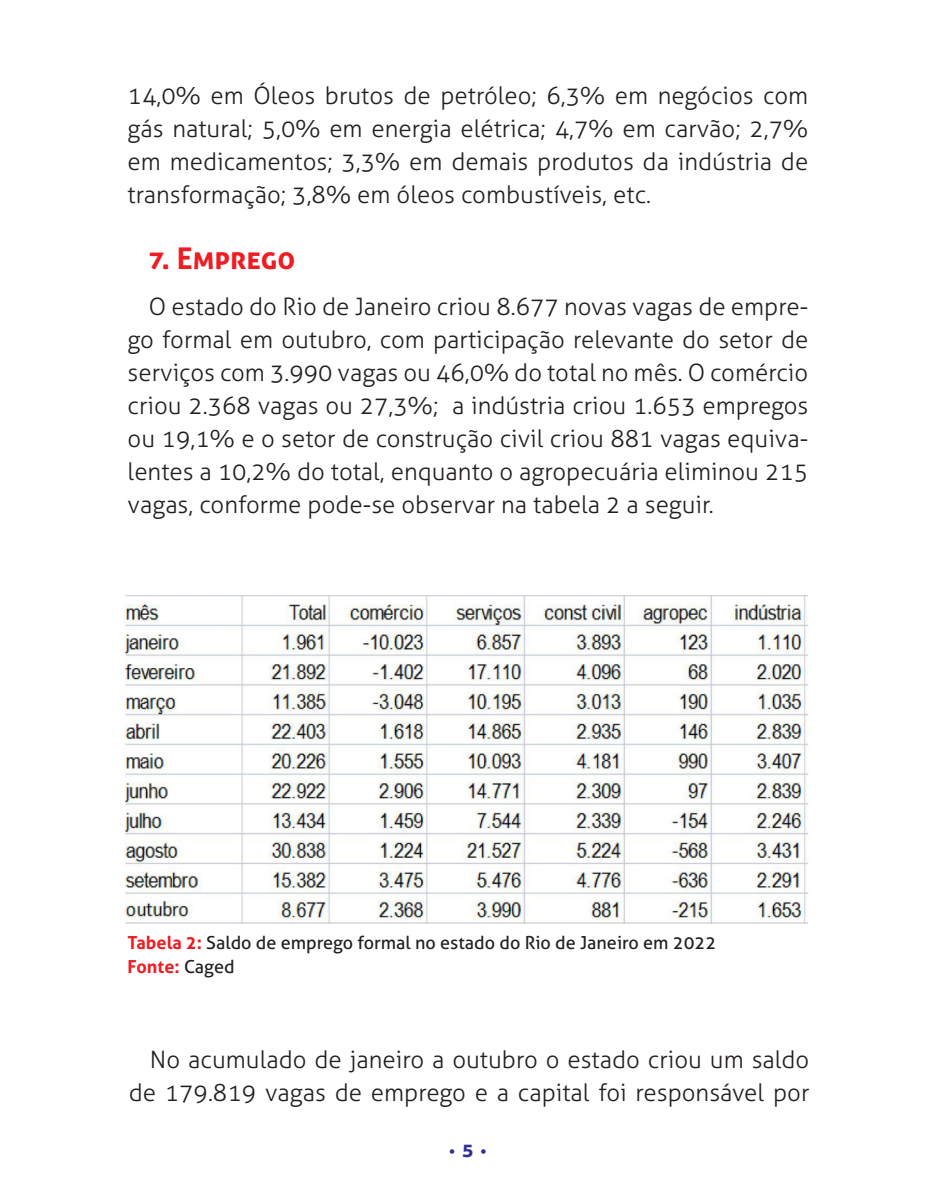
<style>
.page{position:relative;width:936px;height:1191px;background:#fff}
.page>*{position:absolute;margin:0;border:0;box-sizing:border-box;transform-origin:0 0}
.Título{font:700 30px "Aller";color:#ee1d23}
.Texto_Corrido{font:300 24px/33px "Aller";color:#231f20;text-align:justify}
.Figura{font:18px "Aller";color:#231f20}
.Figura-2{font:700 18px "Aller";color:#ee1d23}
.t1{font:700 15px "Aller";color:#2e3092}
.s1{font-weight:700;color:#ee1d23}
.s2{font-weight:400;color:#231f20}
.s3{font-size:22.5px}
</style>
<div class="page">
<img style="left:125px;top:595px;width:683px;height:328px">
<p class="Texto_Corrido" style="left:128px;top:79px;width:682px">14,0% em Óleos brutos de petróleo; 6,3% em negócios com gás natural; 5,0% em energia elétrica; 4,7% em carvão; 2,7% em medicamentos; 3,3% em demais produtos da indústria de transformação; 3,8% em óleos combustíveis, etc.</p>
<p class="Título" style="left:149px;top:240px;width:148px">7. Emprego</p>
<p class="Texto_Corrido" style="left:128px;top:290px;width:682px;text-indent:21px">O estado do Rio de Janeiro criou 8.677 novas vagas de empre&shy;go formal em outubro, com participação relevante do setor de serviços com 3.990 vagas ou 46,0% do total no mês. O comércio criou 2.368 vagas ou 27,3%; a indústria criou 1.653 empregos ou 19,1% e o setor de construção civil criou 881 vagas equiva&shy;lentes a 10,2% do total, enquanto o agropecuária eliminou 215 vagas, conforme pode-se observar na tabela 2 a seguir.</p>
<p class="Figura" style="left:128px;top:931px;width:590px"><span class="s1">Tabela 2:</span> Saldo de emprego formal no estado do Rio de Janeiro em 2022</p>
<p class="Figura-2" style="left:128px;top:955px;width:108px">Fonte: <span class="s2">Caged</span></p>
<p class="Texto_Corrido" style="left:129px;top:1043px;width:682px;text-align:right">No acumulado de janeiro a outubro o estado criou um saldo de 179.819 vagas de emprego e a capital foi responsável por</p>
<p class="t1" style="left:449px;top:1142px;width:40px">•<span class="s3">5</span>•</p>
</div>
